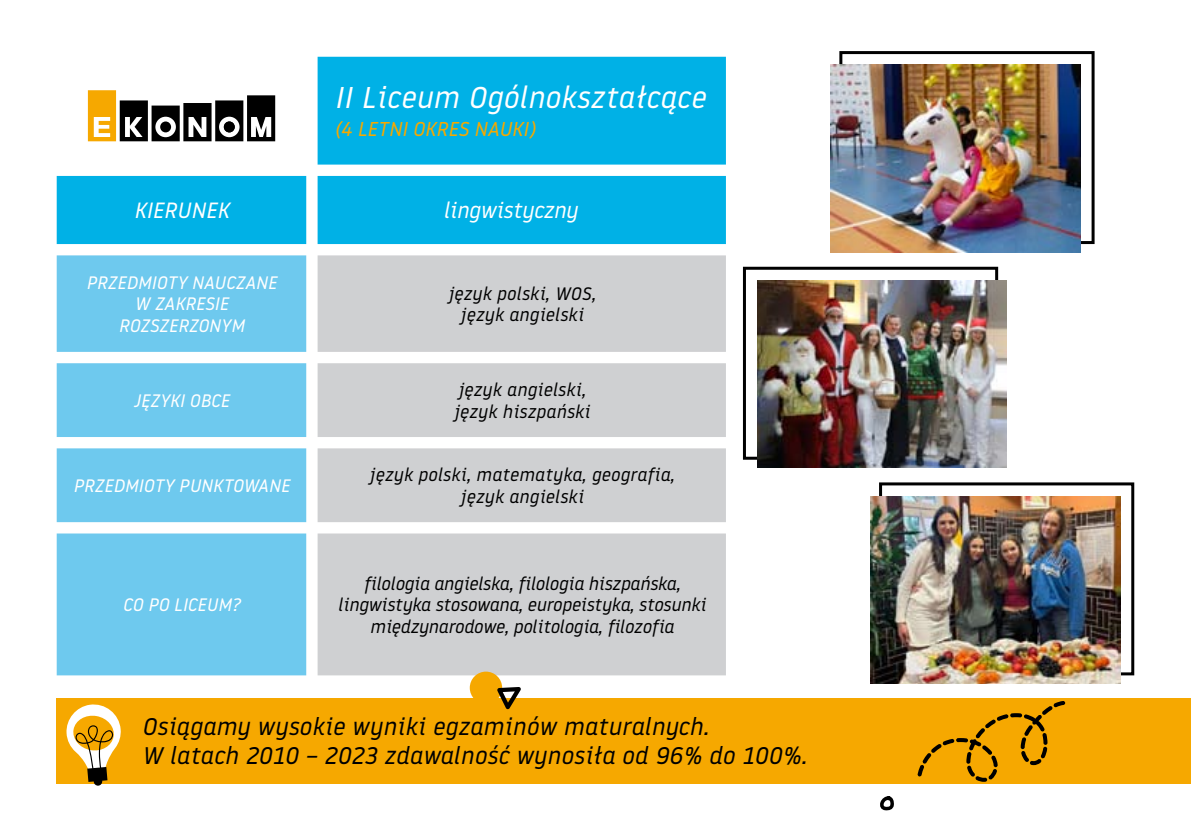
<style>
.page{position:relative;width:1191px;height:840px;background:#fff}
.page>*{position:absolute;margin:0;border:0;box-sizing:border-box;transform-origin:0 0}
.t1{font:italic 30px "Noway";letter-spacing:.02em;color:#fff}
.t2{font:italic 24px/28.8px "Noway";letter-spacing:.02em;color:#000}
.t3{font:italic 22px "Noway";color:#fff}
.t4{font:italic 20px "Noway";color:#f6a800}
.t5{font:italic 18px/21.6px "Noway";color:#000;text-align:center}
.t6{font:italic 18px/21.6px "Noway";letter-spacing:.02em;color:#000;text-align:center}
.t7{font:italic 18px "Noway";color:#fff}
</style>
<div class="page">
<div style="left:57px;top:697px;width:1134px;height:85px;background:#f6a800"></div>
<svg style="left:306px;top:255px;width:1px;height:420px"></svg>
<svg style="left:57px;top:57px;width:669px;height:187px;fill:#00b1e6"></svg>
<svg style="left:57px;top:255px;width:249px;height:420px;background:#79cdef"></svg>
<svg style="left:317px;top:255px;width:409px;height:420px;background:#d3d3d5"></svg>
<div style="left:470px;top:671px;width:32px;height:32px;background:#f6a800;border-radius:50%"></div>
<svg style="left:497px;top:686px;width:24px;height:22px"></svg>
<svg style="left:880px;top:796px;width:14px;height:14px"></svg>
<svg style="left:917px;top:701px;width:148px;height:80px"></svg>
<div style="left:94px;top:776px;width:8px;height:9px;background:#000;border-radius:50%"></div>
<svg style="left:66px;top:704px;width:55px;height:77px"></svg>
<div style="left:839px;top:51px;width:255px;height:193px;border:3px solid #000"></div>
<img style="left:831px;top:65px;width:249px;height:187px">
<div style="left:879px;top:482px;width:255px;height:193px;border:3px solid #000"></div>
<img style="left:870px;top:496px;width:250px;height:187px">
<div style="left:743px;top:266px;width:255px;height:193px;border:3px solid #000"></div>
<img style="left:757px;top:280px;width:249px;height:187px">
<svg style="left:88px;top:90px;width:187px;height:51px"></svg>
<div style="left:224px;top:121px;width:11px;height:11px;background:#000;border-radius:50%"></div>
<h1 class="t1" style="left:334px;top:77px;width:372px">II Liceum Ogólnokształcące</h1>
<p class="t4" style="left:334px;top:115px;width:34px">(4 letni</p>
<p class="t4" style="left:412px;top:115px;width:13px">okres</p>
<p class="t4" style="left:474px;top:115px;width:12px">nauki</p>
<p class="t4" style="left:529px;top:115px;width:8px">)</p>
<p class="t3" style="left:134px;top:195px;width:13px">kierunek</p>
<p class="t3" style="left:443px;top:195px;width:136px">lingwistyczny</p>
<p class="t7" style="left:86px;top:270px;width:12px">przedmiot</p>
<p class="t7" style="left:177px;top:270px;width:27px">y nauczane</p>
<p class="t7" style="left:134px;top:292px;width:11px">wzakresie</p>
<p class="t7" style="left:118px;top:313px;width:12px">rozszerzon</p>
<p class="t7" style="left:221px;top:313px;width:24px">ym</p>
<p class="t6" style="left:448px;top:281px;width:149px">język polski, WOS, język angielski</p>
<p class="t7" style="left:133px;top:388px;width:88px">Języki obce</p>
<p class="t6" style="left:454px;top:378px;width:138px;text-align:left">język angielski, język hiszpański</p>
<p class="t7" style="left:73px;top:473px;width:12px">przedmiot</p>
<p class="t7" style="left:164px;top:473px;width:27px">y punktowane</p>
<p class="t6" style="left:369px;top:463px;width:306px">język polski, matematyka, geografia, język angielski</p>
<p class="t7" style="left:122px;top:592px;width:62px">copoliceum</p>
<p class="t7" style="left:232px;top:592px;width:10px">?</p>
<p class="t5" style="left:338px;top:571px;width:369px">filologia angielska, filologia hiszpańska, lingwistyka stosowana, europeistyka, stosunki międzynarodowe, politologia, filozofia</p>
<h2 class="t2" style="left:142px;top:711px;width:666px">Osiągamy wysokie wyniki egzaminów maturalnych.<br>W latach 2010 – 2023 zdawalność wynosiła od 96% do 100%.</h2>
</div>
